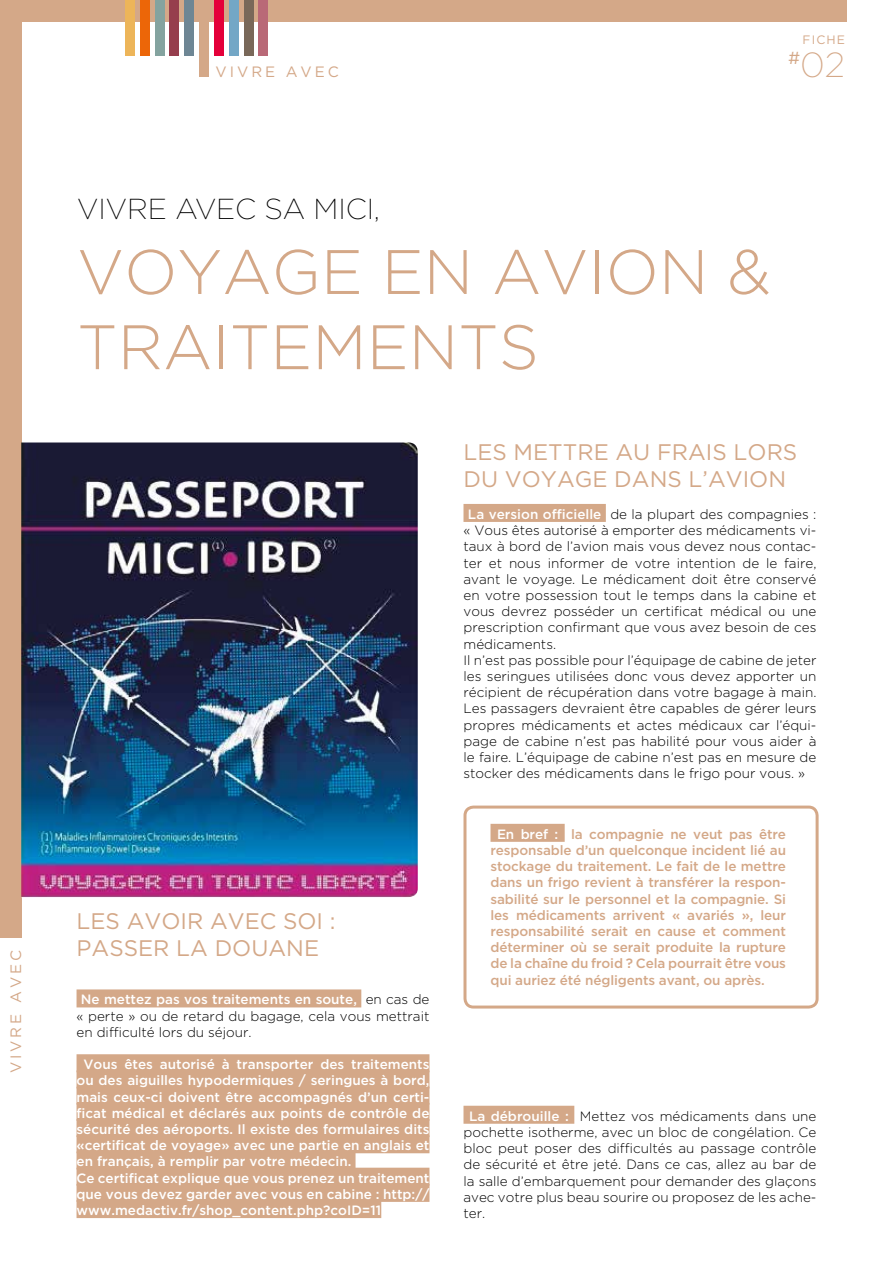
<style>
.page{position:relative;width:893px;height:1263px;background:#fff}
.page>*{position:absolute;margin:0;border:0;box-sizing:border-box;transform-origin:0 0}
.t1{font:300 62.7px/75.2px "Gotham";color:#d4a888}
.t2{font:200 34.8px "Gotham";color:#d4a888}
.t3{font:200 28.95px "Gotham";color:#000}
.t4{font:22.5px/27px "Gotham";color:#d4a888}
.t5{font:15px "Gotham";color:#d4a888}
.t6{font:300 13.5px/16.2px "Gotham";color:#000;text-align:justify}
.t7{font:500 13.5px/16.2px "Gotham";color:#fff}
.t8{font:500 13.5px/16.2px "Gotham";letter-spacing:-.01em;color:#d4a888;text-align:justify}
.t9{font:12.15px "Gotham";color:#d4a888}
.s1{font-weight:500;color:#fff}
.s2{color:#fff}
</style>
<div class="page">
<div style="left:77px;top:989px;width:284px;height:18px;background:#d4a888"></div>
<div style="left:77px;top:1054px;width:352px;height:18px;background:#d4a888"></div>
<div style="left:77px;top:1070px;width:352px;height:18px;background:#d4a888"></div>
<div style="left:77px;top:1087px;width:352px;height:18px;background:#d4a888"></div>
<div style="left:77px;top:1103px;width:352px;height:18px;background:#d4a888"></div>
<div style="left:77px;top:1119px;width:352px;height:18px;background:#d4a888"></div>
<div style="left:77px;top:1135px;width:352px;height:18px;background:#d4a888"></div>
<div style="left:77px;top:1151px;width:279px;height:18px;background:#d4a888"></div>
<div style="left:77px;top:1168px;width:352px;height:18px;background:#d4a888"></div>
<div style="left:77px;top:1184px;width:352px;height:18px;background:#d4a888"></div>
<div style="left:77px;top:1200px;width:304px;height:18px;background:#d4a888"></div>
<div style="left:0;top:0;width:21px;height:938px;background:#d4a888"></div>
<div style="left:0;top:0;width:846px;height:21px;background:#d4a888"></div>
<div style="left:463px;top:504px;width:143px;height:18px;background:#d4a888"></div>
<div style="left:463px;top:1106px;width:111px;height:18px;background:#d4a888"></div>
<div style="left:463px;top:805px;width:356px;height:203px;border:3px solid #d4a888;border-radius:9px"></div>
<div style="left:490px;top:824px;width:75px;height:18px;background:#d4a888"></div>
<div style="left:125px;top:0;width:10px;height:55px;background:#edb559"></div>
<div style="left:199px;top:0;width:10px;height:77px;background:#d4a888"></div>
<div style="left:140px;top:0;width:10px;height:55px;background:#ec6608"></div>
<div style="left:155px;top:0;width:9px;height:55px;background:#84a39f"></div>
<div style="left:214px;top:0;width:10px;height:55px;background:#e4003a"></div>
<div style="left:229px;top:0;width:10px;height:55px;background:#73a7c6"></div>
<div style="left:170px;top:0;width:9px;height:55px;background:#963e4d"></div>
<div style="left:244px;top:0;width:9px;height:55px;background:#796859"></div>
<div style="left:184px;top:0;width:10px;height:55px;background:#6e8694"></div>
<div style="left:259px;top:0;width:9px;height:55px;background:#b96977"></div>
<img style="left:21px;top:442px;width:397px;height:455px">
<p class="t5" style="left:8px;top:1073px;width:124px;rotate:-90deg">VIVRE AVEC</p>
<p class="t5" style="left:215px;top:63px;width:13px">VIVRE</p>
<p class="t5" style="left:286px;top:63px;width:15px">AVEC</p>
<p class="t9" style="left:803px;top:33px;width:42px">FICHE</p>
<h2 class="t2" style="left:788px;top:43px;width:58px"><sup>#</sup>02</h2>
<h3 class="t3" style="left:77px;top:191px;width:304px">VIVRE AVEC SA MICI,</h3>
<h1 class="t1" style="left:77px;top:233px;width:695px">Voyage en avion &amp; traitements</h1>
<h3 class="t4" style="left:77px;top:907px;width:261px">LES AVOIR AVEC SOI :<br>PASSER LA DOUANE</h3>
<p class="t6" style="left:77px;top:991px;width:354px;text-indent:4px"><span class="s1">Ne mettez pas vos traitements en soute,</span> en cas de « perte » ou de retard du bagage, cela vous mettrait en difficulté lors du séjour.</p>
<p class="t7" style="left:77px;top:1056px;width:354px;text-indent:7px">Vous êtes autorisé à transporter des traitements ou des aiguilles hypodermiques / seringues à bord, mais ceux-ci doivent être accompagnés d’un certi&shy;ficat médical et déclarés aux points de contrôle de sécurité des aéroports. Il existe des formulaires dits «certificat de voyage» avec une partie en anglais et en français, à remplir par votre médecin.<br>Ce certificat explique que vous prenez un traitement que vous devez garder avec vous en cabine : http:// www.medactiv.fr/shop_content.php?coID=11</p>
<h3 class="t4" style="left:463px;top:438px;width:335px">LES METTRE AU FRAIS LORS<br>DU VOYAGE DANS L’AVION</h3>
<p class="t6" style="left:463px;top:506px;width:354px;text-align:left;text-indent:4px"><span class="s1">La version officielle</span> de la plupart des compagnies : « Vous êtes autorisé à emporter des médicaments vi&shy;taux à bord de l’avion mais vous devez nous contac&shy;ter et nous informer de votre intention de le faire, avant le voyage. Le médicament doit être conservé en votre possession tout le temps dans la cabine et vous devrez posséder un certificat médical ou une prescription confirmant que vous avez besoin de ces médicaments.<br>I l n’est pas possible pour l’équipage de cabine de jeter les seringues utilisées donc vous devez apporter un récipient de récupération dans votre bagage à main.<br>Les passagers devraient être capables de gérer leurs propres médicaments et actes médicaux car l’équi&shy;page de cabine n’est pas habilité pour vous aider à le faire. L’équipage de cabine n’est pas en mesure de stocker des médicaments dans le frigo pour vous. »</p>
<p class="t8" style="left:490px;top:826px;width:297px;text-indent:7px"><span class="s2">En bref :</span> la compagnie ne veut pas être responsable d’un quelconque incident lié au stockage du traitement. Le fait de le mettre dans un frigo revient à transférer la respon&shy;sabilité sur le personnel et la compagnie. Si les médicaments arrivent « avariés », leur responsabilité serait en cause et comment déterminer où se serait produite la rupture de la chaîne du froid ? Cela pourrait être vous qui auriez été négligents avant, ou après.</p>
<p class="t6" style="left:463px;top:1108px;width:354px;text-indent:5px"><span class="s1">La débrouille :</span> M ettez vos médicaments dans une pochette isotherme, avec un bloc de congélation. Ce bloc peut poser des difficultés au passage contrôle de sécurité et être jeté. Dans ce cas, allez au bar de la salle d’embarquement pour demander des glaçons avec votre plus beau sourire ou proposez de les ache&shy;ter.</p>
</div>
